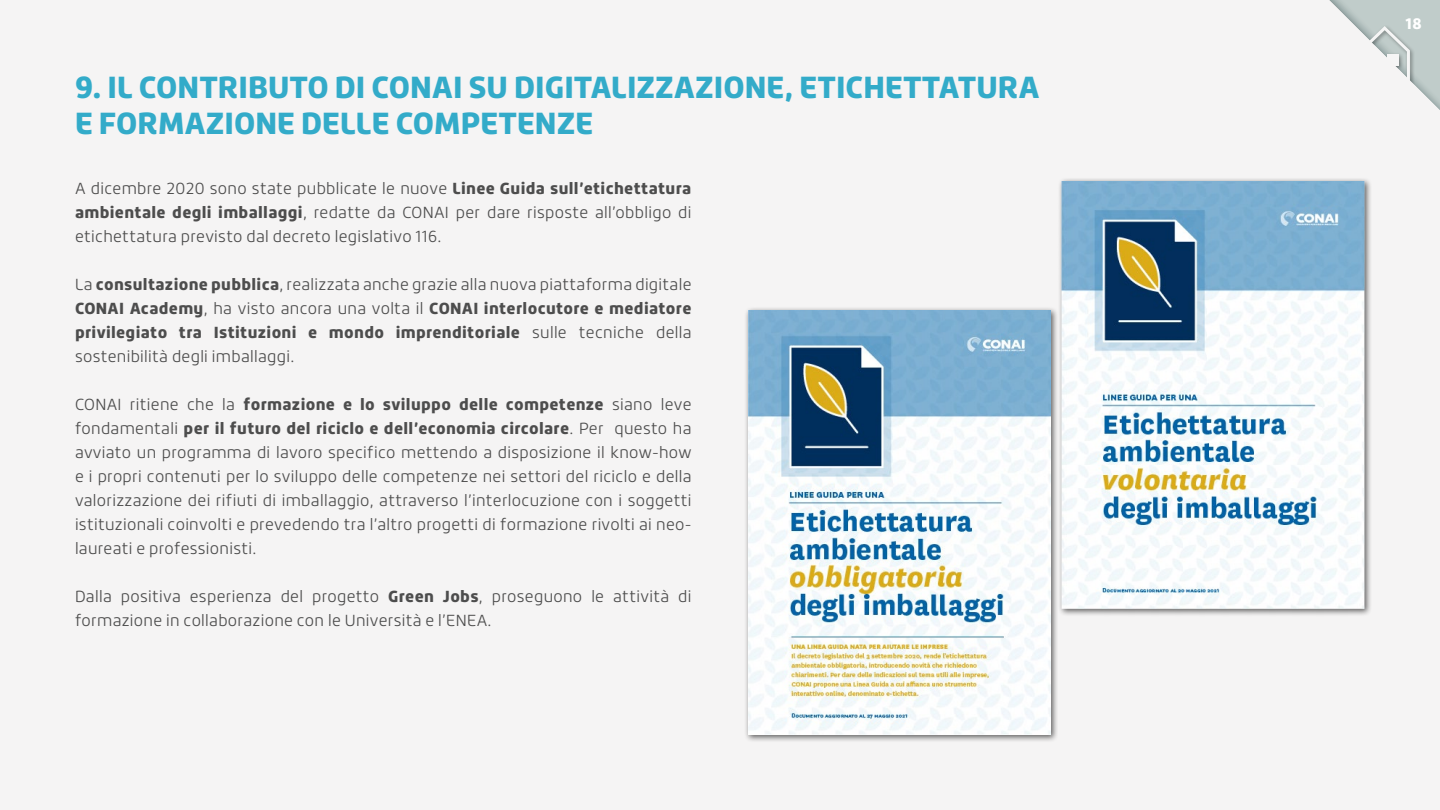
<style>
.page{position:relative;width:1440px;height:810px;background:#f5f4f4}
.page>*{position:absolute;margin:0;border:0;box-sizing:border-box;transform-origin:0 0}
.t1{font:900 30px/36px "Roihu";color:#33abc9}
.t2{font:300 15.75px/24px "Roihu";letter-spacing:.02em;color:#4d4d4d;text-align:justify}
.t3{font:900 15px "Roihu";color:#fff}
.s1{font-weight:900}
</style>
<div class="page">
<svg style="left:1329px;top:0;width:111px;height:110px"></svg>
<div style="left:1058px;top:177px;width:314px;height:439px;background:#000;opacity:.6"></div>
<img style="left:1062px;top:181px;width:303px;height:428px">
<div style="left:744px;top:306px;width:314px;height:436px;background:#000;opacity:.6"></div>
<img style="left:748px;top:310px;width:303px;height:425px">
<h1 class="t1" style="left:75px;top:69px;width:966px">9. IL CONTRIBUTO DI CONAI SU DIGITALIZZAZIONE, ETICHETTATURA<br>E FORMAZIONE DELLE COMPETENZE</h1>
<p class="t2" style="left:75px;top:177px;width:618px">A dicembre 2020 sono state pubblicate le nuove <span class="s1">Linee Guida sull’etichettatura ambientale degli imballaggi</span>, redatte da CONAI per dare risposte all’obbligo di etichettatura previsto dal decreto legislativo 116.</p>
<p class="t2" style="left:75px;top:273px;width:618px">La <span class="s1">consultazione pubblica</span>, realizzata anche grazie alla nuova piattaforma digitale <span class="s1">CONAI Academy</span>, ha visto ancora una volta il <span class="s1">CONAI interlocutore e mediatore privilegiato tra Istituzioni e mondo imprenditoriale</span> sulle tecniche della sostenibilità degli imballaggi.</p>
<p class="t2" style="left:75px;top:393px;width:618px">CONAI ritiene che la <span class="s1">formazione e lo sviluppo delle competenze</span> siano leve fondamentali <span class="s1">per il futuro del riciclo e dell’economia circolare</span>. Per questo ha avviato un programma di lavoro specifico mettendo a disposizione il know-how e i propri contenuti per lo sviluppo delle competenze nei settori del riciclo e della valorizzazione dei rifiuti di imballaggio, attraverso l’interlocuzione con i soggetti istituzionali coinvolti e prevedendo tra l’altro progetti di formazione rivolti ai neo&shy;laureati e professionisti.</p>
<p class="t2" style="left:75px;top:585px;width:618px">Dalla positiva esperienza del progetto <span class="s1">Green Jobs</span>, proseguono le attività di formazione in collaborazione con le Università e l’ENEA.</p>
<p class="t3" style="left:1406px;top:15px;width:18px">18</p>
</div>
